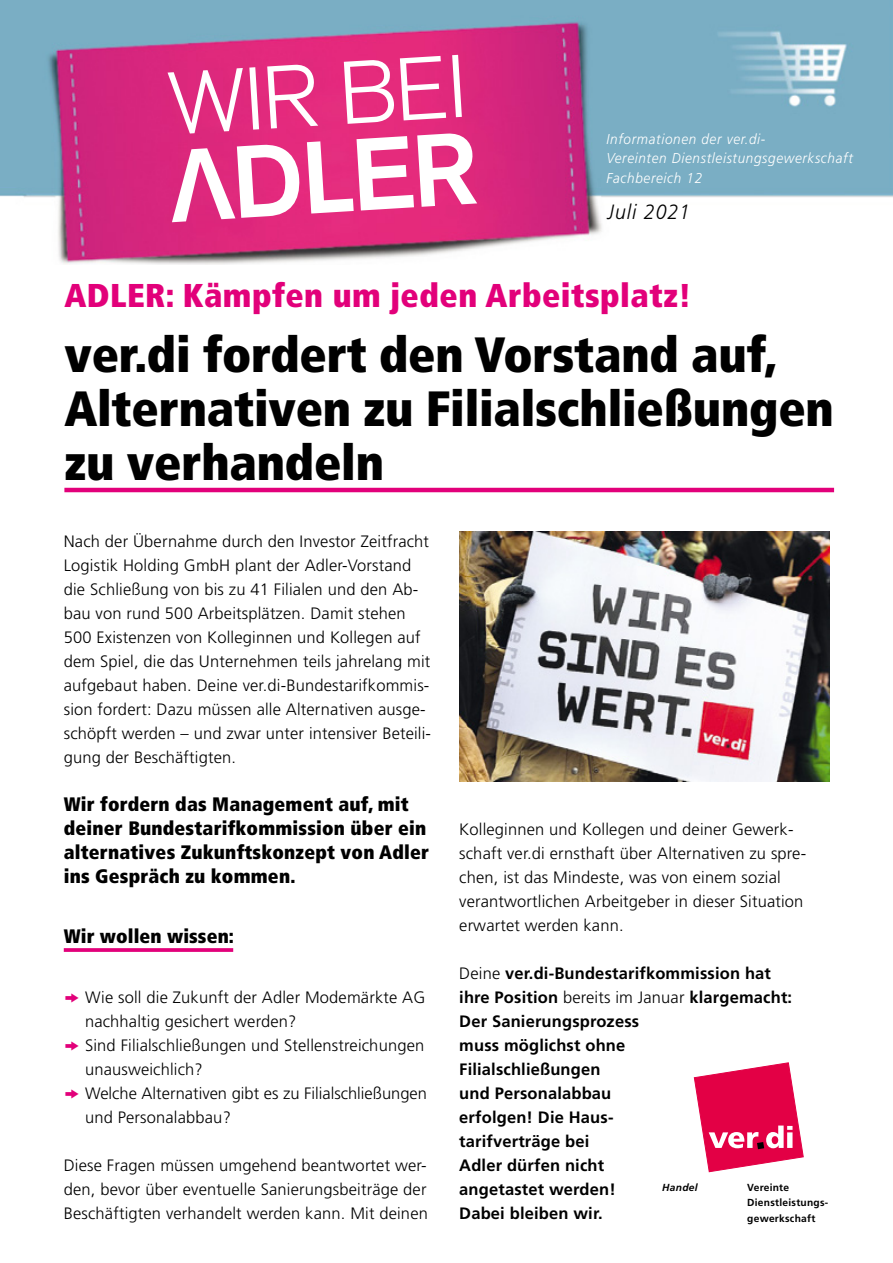
<style>
.page{position:relative;width:893px;height:1263px;background:#fff}
.page>*{position:absolute;margin:0;border:0;box-sizing:border-box;transform-origin:0 0}
._01_Head{font:900 condensed 49.5px/54px "Frutiger";letter-spacing:-.005em;color:#000}
.v_head_02{font:900 condensed 33px "Frutiger";letter-spacing:.015em;color:#e2007a}
.v_Infozeile{font:italic 300 20.7px "Frutiger";letter-spacing:.05em;color:#000;scale:.94 1}
.v_head_02-2{font:900 condensed 19.5px/24px "Frutiger";letter-spacing:.01em;color:#000}
._01_ZÜ{font:900 condensed 19.5px "Frutiger";letter-spacing:.005em;color:#000}
._01_Text{font:300 16.5px/24px "Frutiger";letter-spacing:.01em;color:#000}
._01_Text-2{font:700 16.5px/24px "Frutiger";letter-spacing:.01em;color:#000}
.v_Infozeile-2{font:italic 300 14.25px "Frutiger";letter-spacing:.05em;color:#fff;scale:.94 1}
.t1{font:700 10.2px/15.5px "Frutiger";letter-spacing:.025em;color:#000}
.t2{font:italic 700 10.2px "Frutiger";letter-spacing:.025em;color:#000}
.s1{font-family:"Zeal";font-weight:400;color:#e2007a}
.s2{font-weight:300}
</style>
<div class="page">
<svg style="left:694px;top:1062px;width:109px;height:110px"></svg>
<hr style="left:64px;top:488px;width:770px;height:4px;background:#e2007a">
<img style="left:0;top:0;width:893px;height:265px">
<svg style="left:64px;top:948px;width:169px;height:4px"></svg>
<svg style="left:168px;top:55px;width:309px;height:167px"></svg>
<img style="left:460px;top:531px;width:369px;height:250px">
<p class="v_Infozeile-2" style="left:606px;top:131px;width:171px">Informationen der ver.di-</p>
<p class="v_Infozeile-2" style="left:606px;top:150px;width:264px">Vereinten Dienstleistungsgewerkschaft</p>
<p class="v_Infozeile-2" style="left:606px;top:170px;width:103px">Fachbereich 12</p>
<p class="v_Infozeile" style="left:608px;top:200px;width:89px">Juli 2021</p>
<p class="v_head_02" style="left:64px;top:275px;width:628px">ADLER: Kämpfen um jeden Arbeitsplatz!</p>
<p class="_01_Head" style="left:64px;top:328px;width:771px">ver.di fordert den Vorstand auf,<br>Alternativen zu Filialschließungen zu verhandeln</p>
<p class="_01_Text" style="left:64px;top:529px;width:369px">Nach der Übernahme durch den Investor Zeitfracht Logistik Holding GmbH plant der Adler-Vorstand die Schließung von bis zu 41 Filialen und den Ab&shy;bau von rund 500 Arbeitsplätzen. Damit stehen 500 Existenzen von Kolleginnen und Kollegen auf dem Spiel, die das Unternehmen teils jahrelang mit aufgebaut haben. Deine ver.di-Bundestarifkommis&shy;sion fordert: Dazu müssen alle Alternativen ausge&shy;schöpft werden – und zwar unter intensiver Beteili&shy;gung der Beschäftigten.</p>
<p class="v_head_02-2" style="left:64px;top:792px;width:367px">Wir fordern das Management auf, mit deiner Bundestarifkommission über ein alternatives Zukunftskonzept von Adler ins Gespräch zu kommen.</p>
<p class="_01_ZÜ" style="left:64px;top:924px;width:172px">Wir wollen wissen:</p>
<p class="_01_Text" style="left:85px;top:985px;width:342px;text-indent:-21px"><span class="s1">k</span> Wie soll die Zukunft der Adler Modemärkte AG nachhaltig gesichert werden?</p>
<p class="_01_Text" style="left:85px;top:1033px;width:341px;text-indent:-21px"><span class="s1">k</span> Sind Filialschließungen und Stellenstreichungen unausweichlich?</p>
<p class="_01_Text" style="left:85px;top:1081px;width:343px;text-indent:-21px"><span class="s1">k</span> Welche Alternativen gibt es zu Filialschließungen und Personalabbau?</p>
<p class="_01_Text" style="left:64px;top:1153px;width:366px;text-align:justify">Diese Fragen müssen umgehend beantwortet wer&shy;den, bevor über eventuelle Sanierungsbeiträge der Beschäftigten verhandelt werden kann. Mit deinen</p>
<p class="_01_Text" style="left:459px;top:817px;width:348px">Kolleginnen und Kollegen und deiner Gewerk&shy;schaft ver.di ernsthaft über Alternativen zu spre&shy;chen, ist das Mindeste, was von einem sozial verantwortlichen Arbeitgeber in dieser Situation erwartet werden kann.</p>
<p class="_01_Text-2" style="left:459px;top:961px;width:334px"><span class="s2">Deine</span> ver.di-Bundestarifkommission hat ihre Position <span class="s2">bereits im Januar</span> klargemacht:<br>Der Sanierungsprozess<br>muss möglichst ohne<br>Filialschließungen<br>und Personalabbau<br>erfolgen! Die Haus-<br>tarifverträge bei<br>Adler dürfen nicht<br>angetastet werden!<br>Dabei bleiben wir.</p>
<p class="t2" style="left:662px;top:1181px;width:37px">Handel</p>
<p class="t1" style="left:747px;top:1179px;width:83px">Vereinte<br>Dienstleistungs&shy;gewerkschaft</p>
</div>
